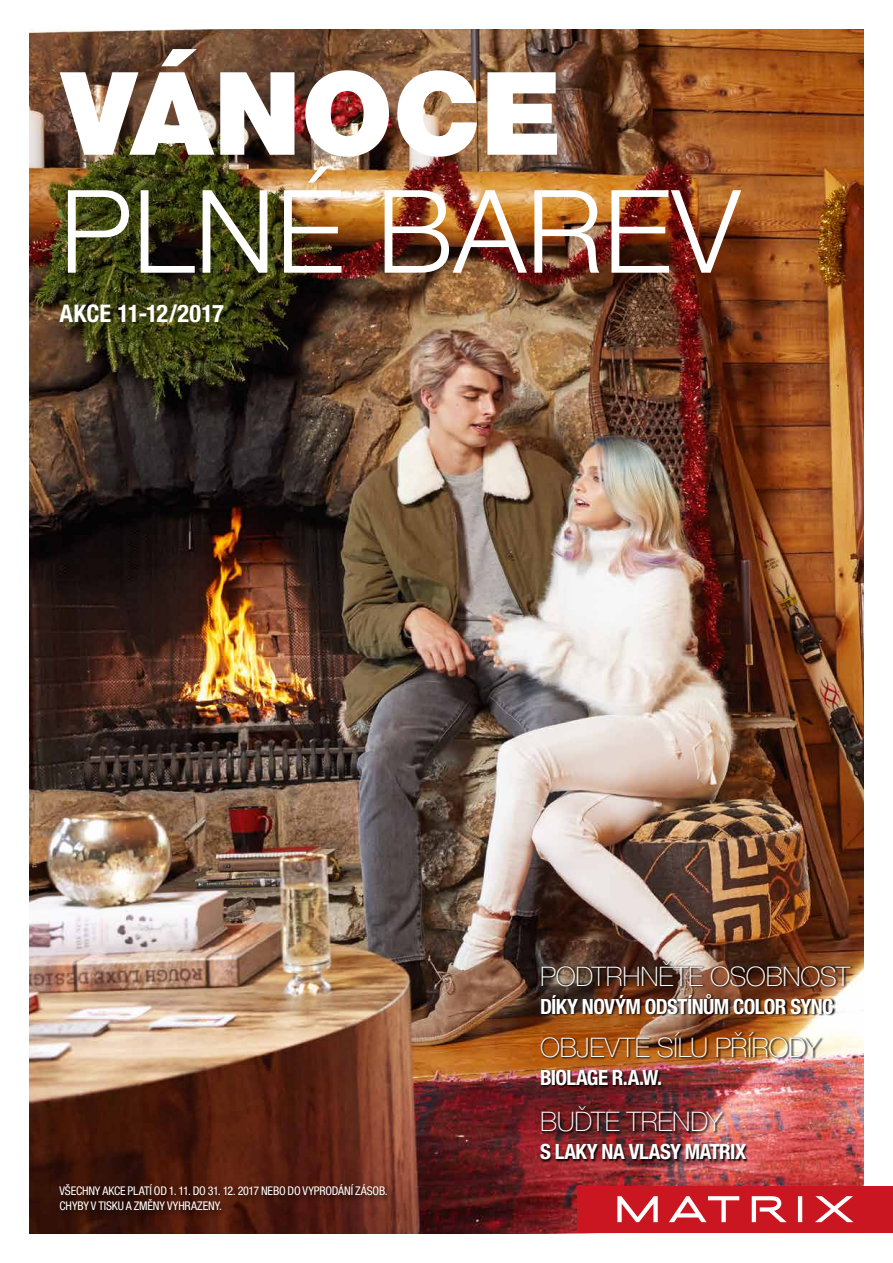
<style>
.page{position:relative;width:893px;height:1263px;background:#fff}
.page>*{position:absolute;margin:0;border:0;box-sizing:border-box;transform-origin:0 0}
.t1{font:300 115.5px "Helvetica Neue LT Pro";color:#fff}
.t2{font:900 115.5px "Helvetica Neue LT Pro";color:#fff}
.t3{font:100 27px "Helvetica Neue LT Pro";letter-spacing:-.01em;color:#fff}
.t4{font:700 condensed 24.3px "Helvetica Neue LT Pro";color:#fff}
.t5{font:700 condensed 21px "Helvetica Neue LT Pro";letter-spacing:-.03em;color:#fff}
.t6{font:condensed 12px/15px "Helvetica Neue LT Pro";letter-spacing:-.015em;color:#fff}
</style>
<div class="page">
<img style="left:30px;top:30px;width:833px;height:1203px">
<div style="left:55px;top:1179px;width:342px;height:42px;background:#000;opacity:.75"></div>
<img style="left:540px;top:960px;width:314px;height:202px">
<div style="left:577px;top:1186px;width:316px;height:46px;background:#ca1620"></div>
<svg style="left:617px;top:1196px;width:41px;height:26px"></svg>
<svg style="left:752px;top:1196px;width:35px;height:26px"></svg>
<svg style="left:798px;top:1196px;width:4px;height:26px"></svg>
<svg style="left:815px;top:1196px;width:38px;height:26px"></svg>
<svg style="left:669px;top:1196px;width:70px;height:26px"></svg>
<h1 class="t2" style="left:62px;top:45px;width:502px">VÁNOCE</h1>
<h1 class="t1" style="left:60px;top:161px;width:682px">PLNÉ BAREV</h1>
<h3 class="t4" style="left:60px;top:298px;width:166px">AKCE 11-12/2017</h3>
<p class="t6" style="left:60px;top:1183px;width:330px">VŠECHNY AKCE PLATÍ OD 1. 11. DO 31. 12. 2017 NEBO DO VYPRODÁNÍ ZÁSOB.<br>CHYBY V TISKU A ZMĚNY VYHRAZENY.</p>
<h2 class="t3" style="left:540px;top:961px;width:311px">PODTRHNĚTE OSOBNOST</h2>
<h3 class="t5" style="left:540px;top:993px;width:295px">DÍKY NOVÝM ODSTÍNŮM COLOR SYNC</h3>
<h2 class="t3" style="left:540px;top:1031px;width:282px">OBJEVTE SÍLU PŘÍRODY</h2>
<h3 class="t5" style="left:540px;top:1064px;width:124px">BIOLAGE R.A.W.</h3>
<h2 class="t3" style="left:540px;top:1106px;width:184px">BUĎTE TRENDY</h2>
<h3 class="t5" style="left:540px;top:1139px;width:208px">S LAKY NA VLASY MATRIX</h3>
</div>
